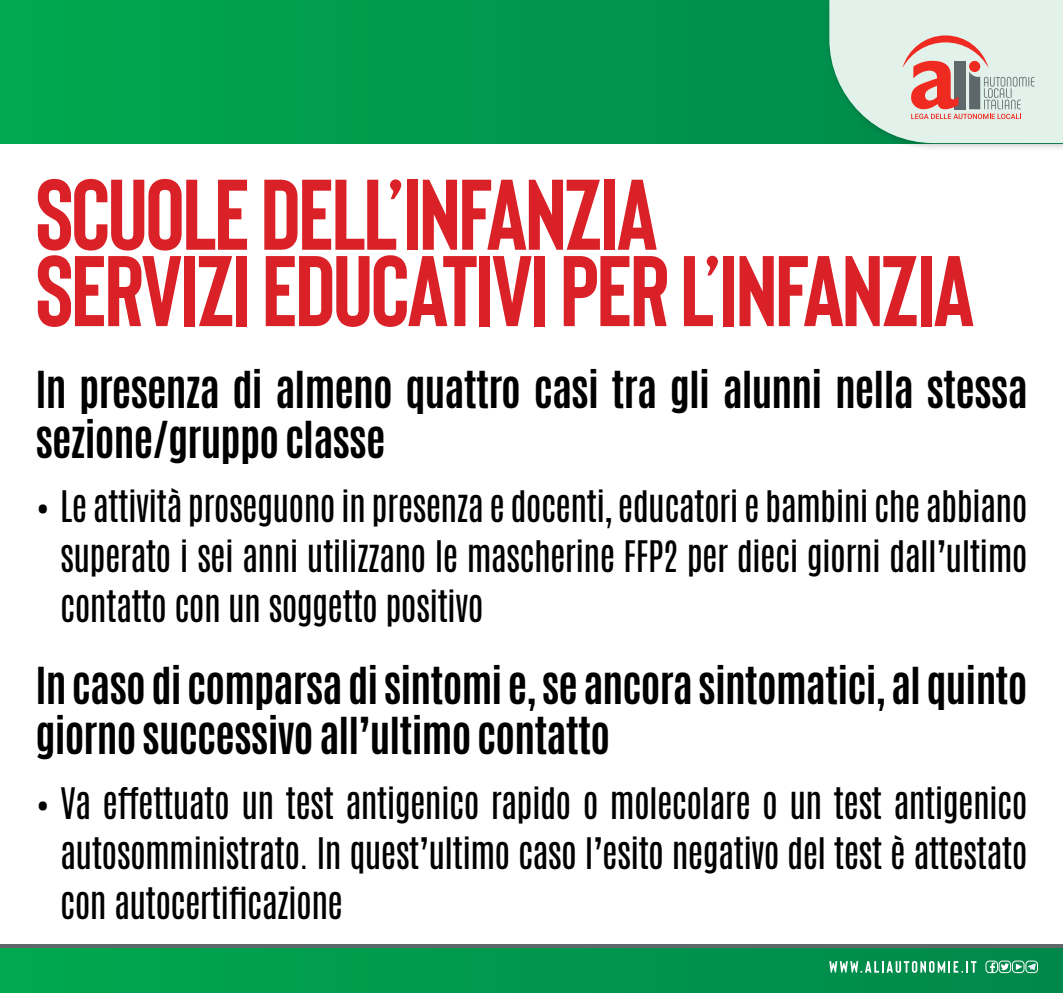
<style>
.page{position:relative;width:1063px;height:993px;background:#fff}
.page>*{position:absolute;margin:0;border:0;box-sizing:border-box;transform-origin:0 0}
.t1{font:700 100px/76.2px "Bison";letter-spacing:-.025em;color:#da2128}
.t2{font:700 42.5px/50px "Antonio";letter-spacing:-.02em;color:#000}
.t3{font:36.25px/50px "Antonio";letter-spacing:-.02em;color:#000;text-align:justify}
</style>
<div class="page">
<div style="left:0;top:0;width:1063px;height:143px;background:#009b4d"></div>
<div style="left:825px;top:0;width:238px;height:152px;background:#000;opacity:.24"></div>
<svg style="left:829px;top:0;width:234px;height:143px;background:#cdd7cc"></svg>
<div style="left:0;top:947px;width:1063px;height:45px;background:linear-gradient(to right,#00a84e,#02884c)"></div>
<hr style="left:0;top:944px;width:1063px;height:3px;background:#5e676a">
<svg style="left:829px;top:960px;width:147px;height:12px"></svg>
<div style="left:986px;top:960px;width:12px;height:12px;border:1px solid #fff;border-radius:3px"></div>
<svg style="left:990px;top:962px;width:5px;height:10px"></svg>
<div style="left:999px;top:960px;width:12px;height:12px;border:1px solid #fff;border-radius:3px"></div>
<svg style="left:1001px;top:963px;width:8px;height:6px"></svg>
<div style="left:1012px;top:960px;width:12px;height:12px;border:1px solid #fff;border-radius:3px"></div>
<svg style="left:1016px;top:963px;width:6px;height:6px"></svg>
<div style="left:1026px;top:960px;width:12px;height:12px;border:1px solid #fff;border-radius:3px"></div>
<svg style="left:1028px;top:963px;width:8px;height:6px"></svg>
<h1 class="t1" style="left:35px;top:172px;width:941px">SCUOLE DELL’INFANZIA<br>SERVIZI EDUCATIVI PER L’INFANZIA</h1>
<p class="t2" style="left:35px;top:365px;width:994px">In presenza di almeno quattro casi tra gli alunni nella stessa sezione/gruppo classe</p>
<p class="t3" style="left:60px;top:482px;width:969px;text-indent:-25px">• Le attività proseguono in presenza e docenti, educatori e bambini che abbiano superato i sei anni utilizzano le mascherine FFP2 per dieci giorni dall’ultimo contatto con un soggetto positivo</p>
<p class="t2" style="left:35px;top:661px;width:994px">In caso di comparsa di sintomi e, se ancora sintomatici, al quinto giorno successivo all’ultimo contatto</p>
<p class="t3" style="left:60px;top:778px;width:969px;text-indent:-25px">• Va effettuato un test antigenico rapido o molecolare o un test antigenico autosomministrato. In quest’ultimo caso l’esito negativo del test è attestato con autocertificazione</p>
</div>
